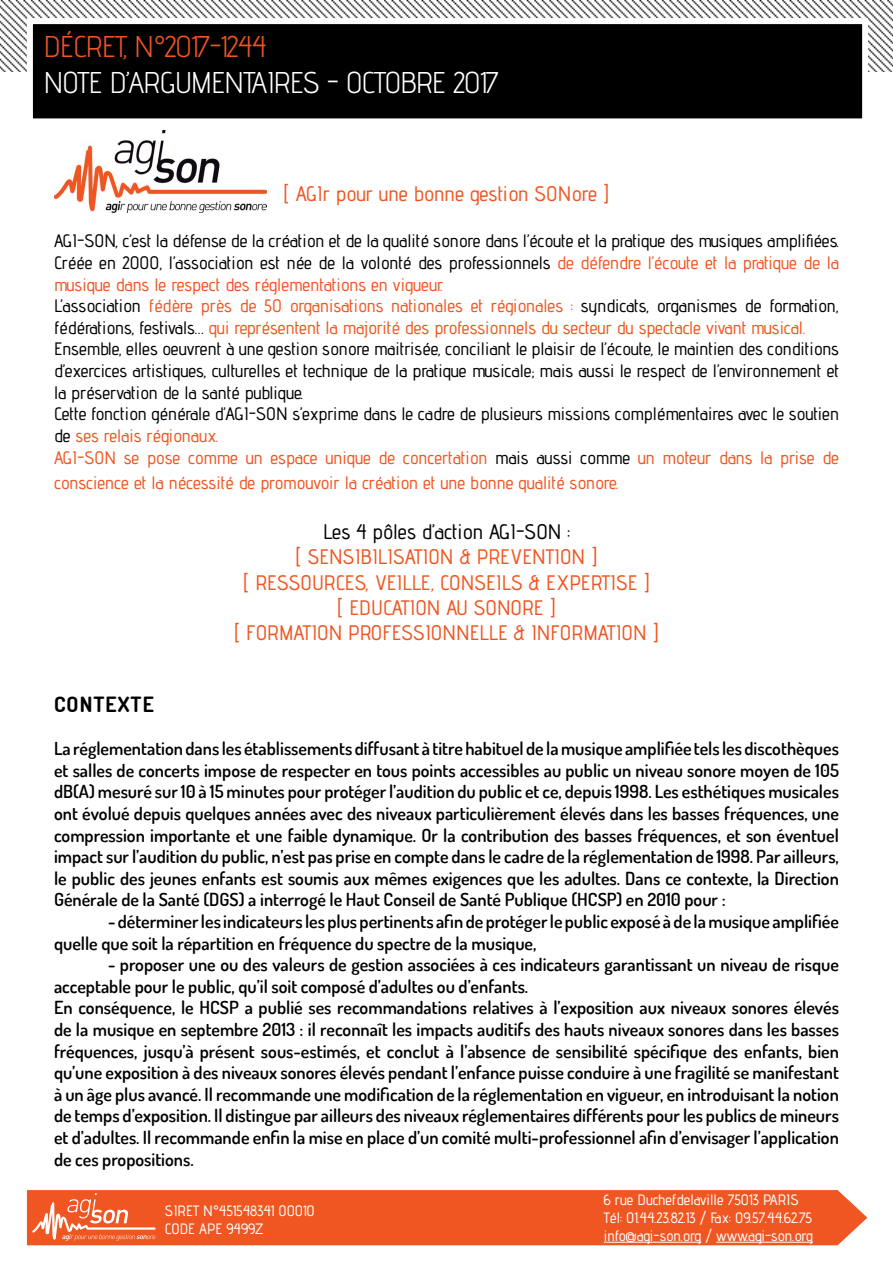
<style>
.page{position:relative;width:893px;height:1263px;background:#fff}
.page>*{position:absolute;margin:0;border:0;box-sizing:border-box;transform-origin:0 0}
.t1{font:30px "Advent Pro";letter-spacing:-.025em;color:#fff}
.t2{font:30px "Advent Pro";letter-spacing:-.025em;color:#f05622}
.t3{font:500 21px/25.2px "Advent Pro";color:#f05622;text-align:center}
.t4{font:500 21px "Advent Pro";color:#000}
.t5{font:700 21px "Dosis";letter-spacing:.05em;color:#000}
.t6{font:600 18px/21.6px "Dosis";color:#000}
.t7{font:500 18px/21.6px "Advent Pro";color:#000}
.t8{font:500 18px "Advent Pro";color:#f05622}
.t9{font:500 15px/18px "Advent Pro";color:#fff}
.s1{color:#f05622}
</style>
<div class="page">
<img style="left:0;top:0;width:893px;height:71px">
<div style="left:30px;top:21px;width:835px;height:100px;background:#000"></div>
<div style="left:27px;top:18px;width:841px;height:106px;border:6px solid #fff"></div>
<div style="left:27px;top:1190px;width:840px;height:55px;background:#f05622"></div>
<svg style="left:32px;top:1193px;width:124px;height:48px"></svg>
<hr style="left:604px;top:1242px;width:97px;height:1px;background:#fff">
<hr style="left:716px;top:1242px;width:97px;height:1px;background:#fff">
<img style="left:54px;top:130px;width:212px;height:82px">
<h1 class="t2" style="left:44px;top:28px;width:224px">DÉCRET, N°2017-1244</h1>
<h1 class="t1" style="left:44px;top:64px;width:457px">NOTE D’ARGUMENTAIRES - OCTOBRE 2017</h1>
<p class="t3" style="left:283px;top:180px;width:328px">[ AGIr pour une bonne gestion SONore ]</p>
<p class="t7" style="left:54px;top:230px;width:787px">AGI-SON, c’est la défense de la création et de la qualité sonore dans l’écoute et la pratique des musiques amplifiées.<br>Créée en 2000, l’association est née de la volonté des professionnels <span class="s1">de défendre l’écoute et la pratique de la musique dans le respect des réglementations en vigueur.<br></span>L’association <span class="s1">fédère près de 50 organisations nationales et régionales :</span> syndicats, organismes de formation, fédérations, festivals… <span class="s1">qui représentent la majorité des professionnels du secteur du spectacle vivant musical.<br></span>Ensemble, elles oeuvrent à une gestion sonore maitrisée, conciliant le plaisir de l’écoute, le maintien des conditions d’exercices artistiques, culturelles et technique de la pratique musicale; mais aussi le respect de l’environnement et la préservation de la santé publique.<br>Cette fonction générale d’AGI-SON s’exprime dans le cadre de plusieurs missions complémentaires avec le soutien de <span class="s1">ses relais régionaux.<br>AGI-SON se pose comme un espace unique de concertation</span> mais aussi comme <span class="s1">un moteur dans la prise de</span></p>
<p class="t8" style="left:54px;top:471px;width:566px">conscience et la nécessité de promouvoir la création et une bonne qualité sonore.</p>
<p class="t4" style="left:323px;top:519px;width:248px">Les 4 pôles d’action AGI-SON :</p>
<p class="t3" style="left:234px;top:544px;width:427px">[ SENSIBILISATION &amp; PREVENTION ]<br>[ RESSOURCES, VEILLE, CONSEILS &amp; EXPERTISE ]<br>[ EDUCATION AU SONORE ]<br>[ FORMATION PROFESSIONNELLE &amp; INFORMATION ]</p>
<p class="t5" style="left:54px;top:691px;width:101px">CONTEXTE</p>
<p class="t6" style="left:54px;top:737px;width:786px;text-align:justify">La réglementation dans les établissements diffusant à titre habituel de la musique amplifiée tels les discothèques et salles de concerts impose de respecter en tous points accessibles au public un niveau sonore moyen de 105 dB(A) mesuré sur 10 à 15 minutes pour protéger l’audition du public et ce, depuis 1998. Les esthétiques musicales ont évolué depuis quelques années avec des niveaux particulièrement élevés dans les basses fréquences, une compression importante et une faible dynamique. Or la contribution des basses fréquences, et son éventuel impact sur l’audition du public, n’est pas prise en compte dans le cadre de la réglementation de 1998. Par ailleurs, le public des jeunes enfants est soumis aux mêmes exigences que les adultes. Dans ce contexte, la Direction Générale de la Santé (DGS) a interrogé le Haut Conseil de Santé Publique (HCSP) en 2010 pour :</p>
<p class="t6" style="left:54px;top:910px;width:786px;text-indent:54px">- déterminer les indicateurs les plus pertinents afin de protéger le public exposé à de la musique amplifiée quelle que soit la répartition en fréquence du spectre de la musique,</p>
<p class="t6" style="left:54px;top:953px;width:786px;text-indent:54px">- proposer une ou des valeurs de gestion associées à ces indicateurs garantissant un niveau de risque acceptable pour le public, qu’il soit composé d’adultes ou d’enfants.<br>En conséquence, le HCSP a publié ses recommandations relatives à l’exposition aux niveaux sonores élevés de la musique en septembre 2013 : il reconnaît les impacts auditifs des hauts niveaux sonores dans les basses fréquences, jusqu’à présent sous-estimés, et conclut à l’absence de sensibilité spécifique des enfants, bien qu’une exposition à des niveaux sonores élevés pendant l’enfance puisse conduire à une fragilité se manifestant à un âge plus avancé. Il recommande une modification de la réglementation en vigueur, en introduisant la notion de temps d’exposition. Il distingue par ailleurs des niveaux réglementaires différents pour les publics de mineurs et d’adultes. Il recommande enfin la mise en place d’un comité multi-professionnel afin d’envisager l’application de ces propositions.</p>
<p class="t9" style="left:165px;top:1201px;width:151px">SIRET N°451548341 00010<br>CODE APE 9499Z</p>
<p class="t9" style="left:604px;top:1190px;width:210px">6 rue Duchefdelaville 75013 PARIS<br>Tél: 01.44.23.82.13 / Fax: 09.57.44.62.75 info@agi-son.org / www.agi-son.org</p>
</div>
